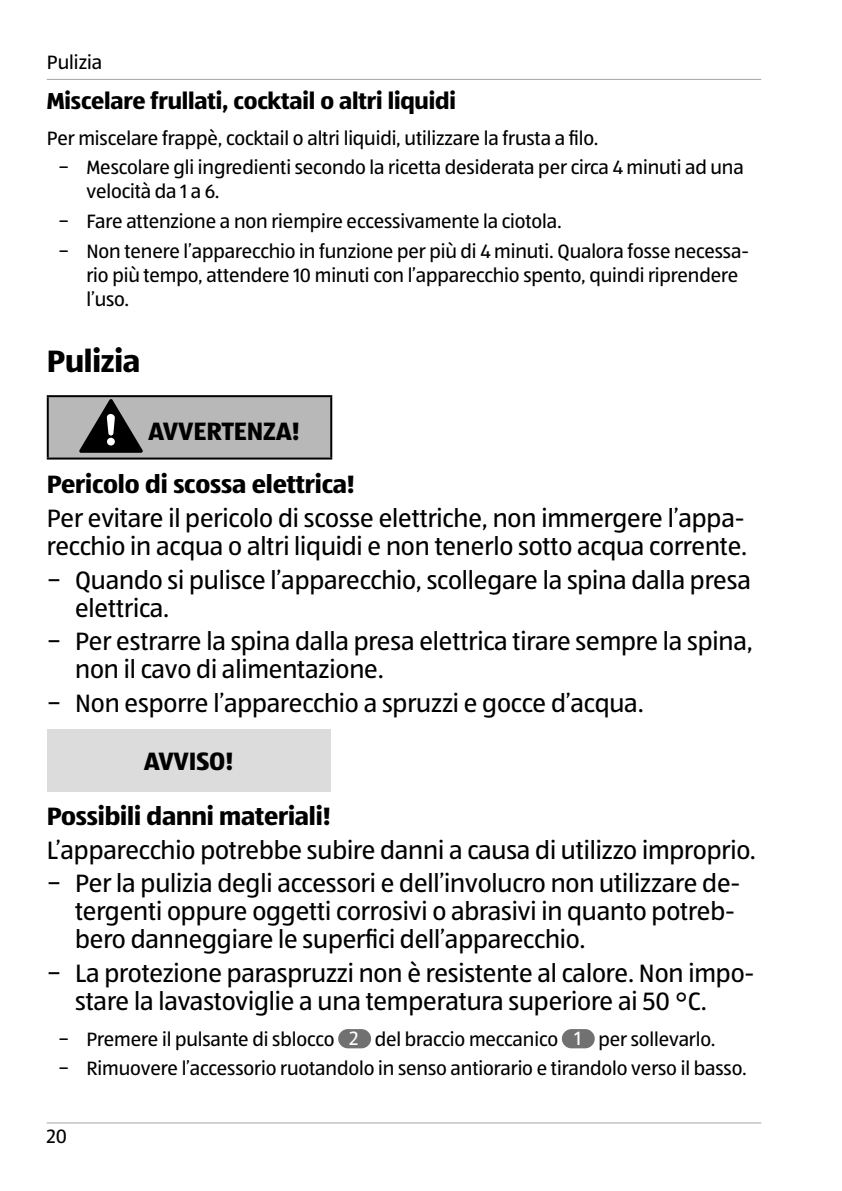
<style>
.page{position:relative;width:842px;height:1191px;background:#fff}
.page>*{position:absolute;margin:0;border:0;box-sizing:border-box;transform-origin:0 0}
.t1{font:700 32px "ALDISUEDOT";letter-spacing:-.005em;color:#000}
.t2{font:26px/28px "ALDISUEDOT";letter-spacing:-.005em;color:#000}
.t3{font:700 26px/53.6px "ALDISUEDOT";letter-spacing:-.005em;color:#000}
.t4{font:700 24px "ALDISUEDOT";letter-spacing:-.005em;color:#000}
.t5{font:20px/29.6px "ALDISUEDOT";letter-spacing:-.005em;color:#000}
.s1{color:#fff}
</style>
<div class="page">
<hr style="left:47px;top:79px;width:714px;height:1px;background:#a5a5a5">
<hr style="left:47px;top:1122px;width:714px;height:1px;background:#a5a5a5">
<div style="left:48px;top:396px;width:283px;height:62px;background:#b8b8b8"></div>
<hr style="left:47px;top:395px;width:285px;height:2px;background:#000">
<hr style="left:47px;top:397px;width:2px;height:60px;background:#000">
<hr style="left:330px;top:397px;width:2px;height:60px;background:#000">
<hr style="left:47px;top:457px;width:285px;height:2px;background:#000">
<svg style="left:79px;top:399px;width:64px;height:54px"></svg>
<div style="left:47px;top:729px;width:283px;height:62px;background:#dcdcdc"></div>
<div style="left:338px;top:1029px;width:33px;height:19px;background:#717171;border-radius:10px"></div>
<div style="left:562px;top:1029px;width:33px;height:19px;background:#717171;border-radius:10px"></div>
<p class="t5" style="left:47px;top:49px;width:57px">Pulizia</p>
<p class="t4" style="left:47px;top:92px;width:411px">Miscelare frullati, cocktail o altri liquidi</p>
<p class="t5" style="left:58px;top:125px;width:687px;text-indent:-11px">Per miscelare frappè, cocktail o altri liquidi, utilizzare la frusta a filo.<br>− Mescolare gli ingredienti secondo la ricetta desiderata per circa 4 minuti ad una</p>
<p class="t5" style="left:58px;top:178px;width:692px;text-indent:28px">velocità da 1 a 6.<br>− Fare attenzione a non riempire eccessivamente la ciotola.<br>− Non tenere l’apparecchio in funzione per più di 4 minuti. Qualora fosse necessa-</p>
<p class="t5" style="left:86px;top:264px;width:653px;line-height:24px">rio più tempo, attendere 10 minuti con l’apparecchio spento, quindi riprendere l’uso.</p>
<p class="t1" style="left:47px;top:349px;width:95px">Pulizia</p>
<p class="t3" style="left:47px;top:406px;width:310px;text-indent:102px">AVVERTENZA!<br>Pericolo di scossa elettrica!</p>
<p class="t2" style="left:47px;top:506px;width:702px">Per evitare il pericolo di scosse elettriche, non immergere l’appa&shy;recchio in acqua o altri liquidi e non tenerlo sotto acqua corrente.</p>
<p class="t2" style="left:75px;top:568px;width:677px;text-indent:-28px">− Quando si pulisce l’apparecchio, scollegare la spina dalla presa elettrica.</p>
<p class="t2" style="left:75px;top:629px;width:679px;text-indent:-28px">− Per estrarre la spina dalla presa elettrica tirare sempre la spina, non il cavo di alimentazione.</p>
<p class="t2" style="left:47px;top:691px;width:598px">− Non esporre l’apparecchio a spruzzi e gocce d’acqua.</p>
<p class="t3" style="left:47px;top:736px;width:285px;line-height:54.8px;text-align:center">AVVISO!<br>Possibili danni materiali!</p>
<p class="t2" style="left:47px;top:835px;width:711px;line-height:33.6px">L’apparecchio potrebbe subire danni a causa di utilizzo improprio. − Per la pulizia degli accessori e dell’involucro non utilizzare de-</p>
<p class="t2" style="left:75px;top:899px;width:661px">tergenti oppure oggetti corrosivi o abrasivi in quanto potreb&shy;bero danneggiare le superfici dell’apparecchio.</p>
<p class="t2" style="left:75px;top:961px;width:681px;text-indent:-28px">− La protezione paraspruzzi non è resistente al calore. Non impo&shy;stare la lavastoviglie a una temperatura superiore ai 50 °C.</p>
<p class="t5" style="left:58px;top:1025px;width:690px">− Premere il pulsante di sblocco <span class="s1">2</span> del braccio meccanico <span class="s1">1</span> per sollevarlo.<br>− Rimuovere l’accessorio ruotandolo in senso antiorario e tirandolo verso il basso.</p>
<p class="t5" style="left:47px;top:1122px;width:22px">20</p>
</div>
